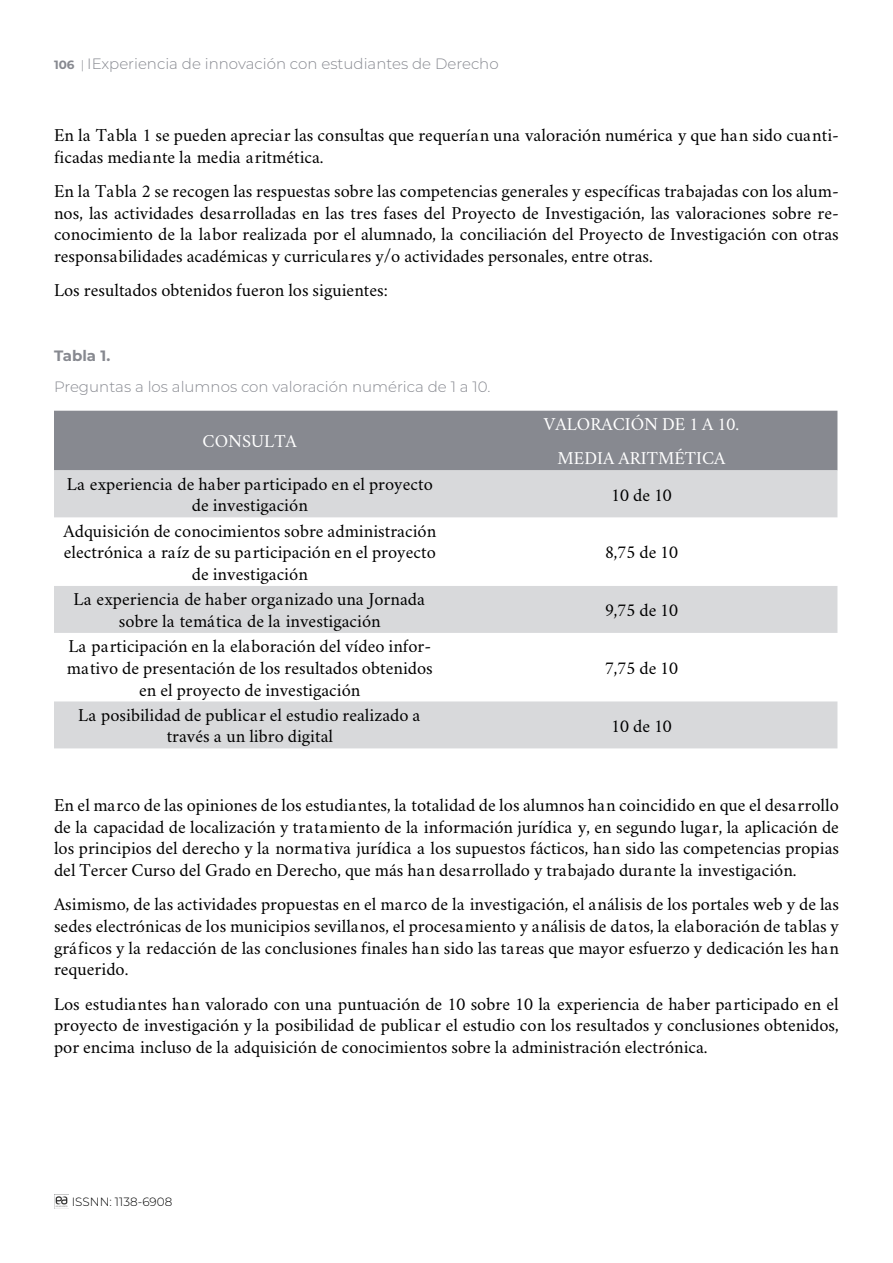
<style>
.page{position:relative;width:893px;height:1263px;background:#fff}
.page>*{position:absolute;margin:0;border:0;box-sizing:border-box;transform-origin:0 0}
.t1{font:18px/21.6px "Crimson";color:#000;text-align:center}
.t2{font:18px/34.3px "Crimson";color:#fff;text-align:center}
.t3{font:300 15px "Montserrat";color:#878990}
.t4{font:700 15px "Montserrat";color:#878990}
.t5{font:300 12px "Montserrat";color:#000}
.s1{font-weight:700;font-size:12px}
.s2{font-size:12px}
</style>
<div class="page">
<img style="left:54px;top:1194px;width:15px;height:14px">
<div style="left:54px;top:411px;width:783px;height:59px;background:#878990"></div>
<svg style="left:54px;top:470px;width:783px;height:278px;fill:#d8d9db"></svg>
<p class="t3" style="left:54px;top:53px;width:446px"><span class="s1">106</span> <span class="s2">|</span> IExperiencia de innovación con estudiantes de Derecho</p>
<p class="t1" style="left:54px;top:123px;width:787px;text-align:left">En la Tabla 1 se pueden apreciar las consultas que requerían una valoración numérica y que han sido cuanti&shy;ficadas mediante la media aritmética.</p>
<p class="t1" style="left:54px;top:179px;width:786px;text-align:justify">En la Tabla 2 se recogen las respuestas sobre las competencias generales y específicas trabajadas con los alum&shy;nos, las actividades desarrolladas en las tres fases del Proyecto de Investigación, las valoraciones sobre re&shy;conocimiento de la labor realizada por el alumnado, la conciliación del Proyecto de Investigación con otras responsabilidades académicas y curriculares y/o actividades personales, entre otras.</p>
<p class="t1" style="left:54px;top:278px;width:335px">Los resultados obtenidos fueron los siguientes:</p>
<p class="t4" style="left:54px;top:345px;width:58px">Tabla 1.</p>
<p class="t3" style="left:54px;top:376px;width:438px">Preguntas a los alumnos con valoración numérica de 1 a 10.</p>
<p class="t2" style="left:203px;top:423px;width:96px">CONSULTA</p>
<p class="t2" style="left:544px;top:406px;width:197px">VALORACIÓN DE 1 A 10.<br>MEDIA ARITMÉTICA</p>
<p class="t1" style="left:67px;top:472px;width:367px">La experiencia de haber participado en el proyecto de investigación</p>
<p class="t1" style="left:611px;top:483px;width:62px">10 de 10</p>
<p class="t1" style="left:63px;top:519px;width:374px">Adquisición de conocimientos sobre administración electrónica a raíz de su participación en el proyecto de investigación</p>
<p class="t1" style="left:605px;top:540px;width:75px">8,75 de 10</p>
<p class="t1" style="left:74px;top:587px;width:353px">La experiencia de haber organizado una Jornada sobre la temática de la investigación</p>
<p class="t1" style="left:605px;top:598px;width:75px">9,75 de 10</p>
<p class="t1" style="left:67px;top:634px;width:368px">La participación en la elaboración del vídeo infor&shy;mativo de presentación de los resultados obtenidos en el proyecto de investigación</p>
<p class="t1" style="left:605px;top:656px;width:75px">7,75 de 10</p>
<p class="t1" style="left:78px;top:703px;width:343px">La posibilidad de publicar el estudio realizado a través a un libro digital</p>
<p class="t1" style="left:611px;top:714px;width:62px">10 de 10</p>
<p class="t1" style="left:54px;top:793px;width:786px;text-align:justify">En el marco de las opiniones de los estudiantes, la totalidad de los alumnos han coincidido en que el desarrollo de la capacidad de localización y tratamiento de la información jurídica y, en segundo lugar, la aplicación de los principios del derecho y la normativa jurídica a los supuestos fácticos, han sido las competencias propias del Tercer Curso del Grado en Derecho, que más han desarrollado y trabajado durante la investigación.</p>
<p class="t1" style="left:54px;top:892px;width:787px;text-align:justify">Asimismo, de las actividades propuestas en el marco de la investigación, el análisis de los portales web y de las sedes electrónicas de los municipios sevillanos, el procesamiento y análisis de datos, la elaboración de tablas y gráficos y la redacción de las conclusiones finales han sido las tareas que mayor esfuerzo y dedicación les han requerido.</p>
<p class="t1" style="left:54px;top:992px;width:786px;text-align:justify">Los estudiantes han valorado con una puntuación de 10 sobre 10 la experiencia de haber participado en el proyecto de investigación y la posibilidad de publicar el estudio con los resultados y conclusiones obtenidos, por encima incluso de la adquisición de conocimientos sobre la administración electrónica.</p>
<p class="t5" style="left:72px;top:1194px;width:102px">ISSNN: 1138-6908</p>
</div>
